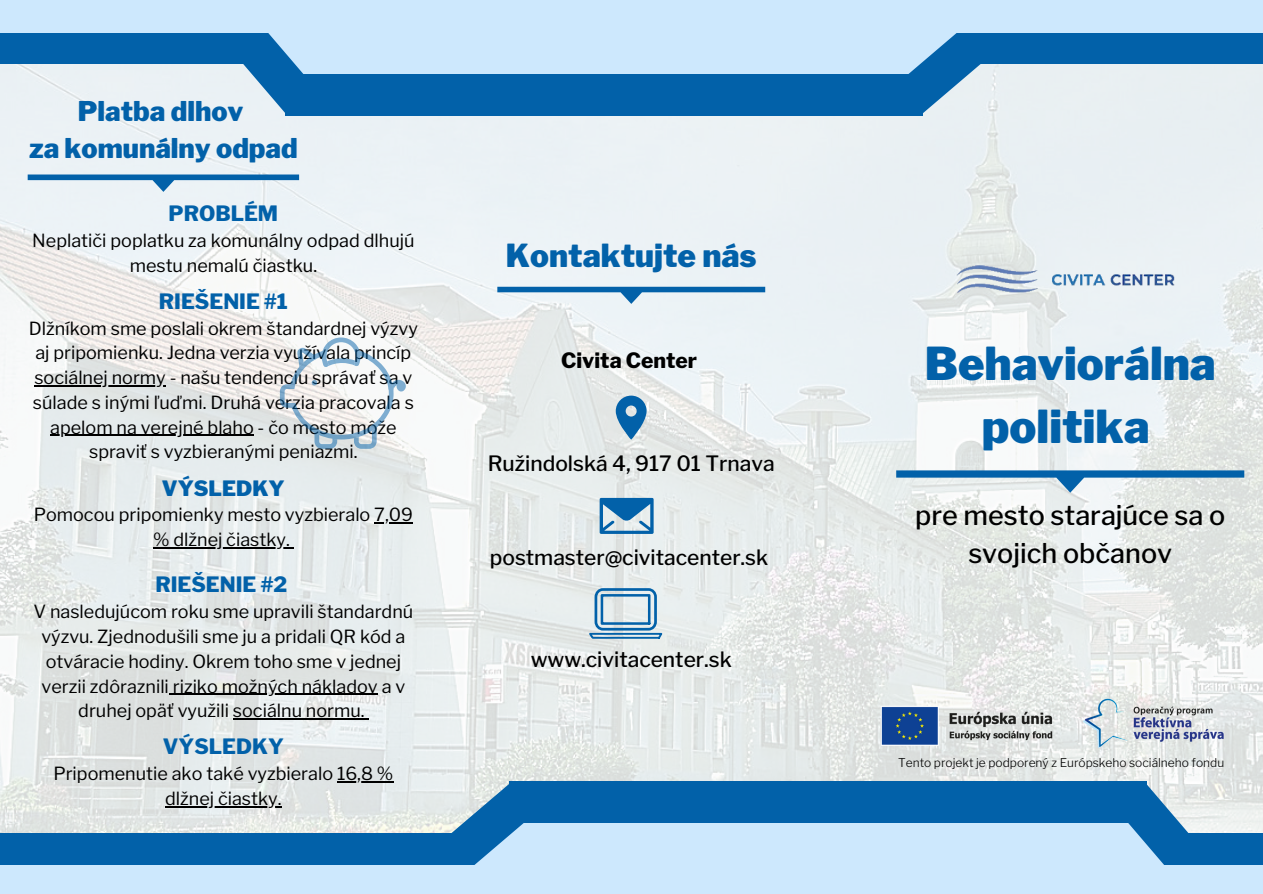
<style>
.page{position:relative;width:1263px;height:894px;background:#fff}
.page>*{position:absolute;margin:0;border:0;box-sizing:border-box;transform-origin:0 0}
.t1{font:900 45px/63px "Libre Franklin";color:#0261a9;text-align:center}
.t2{font:900 31.5px "Libre Franklin";color:#0261a9}
.t3{font:500 27px/37px "Libre Franklin";color:#000;text-align:center}
.t4{font:900 27px/37px "Libre Franklin";color:#0261a9;text-align:center}
.t5{font:500 21px "Libre Franklin";color:#000}
.t6{font:800 21px "Libre Franklin";color:#0261a9}
.t7{font:800 21px "Libre Franklin";color:#000}
.t8{font:900 21px "Libre Franklin";color:#0261a9}
.t9{font:18px/24.8px "Libre Franklin";color:#000;text-align:center}
.t10{font:300 12px "Libre Franklin";color:#000}
</style>
<div class="page">
<img style="left:0;top:64px;width:1263px;height:769px">
<img style="left:858px;top:695px;width:244px;height:61px">
<img style="left:1039px;top:695px;width:223px;height:56px">
<img style="left:951px;top:259px;width:236px;height:45px">
<svg style="left:616px;top:395px;width:31px;height:44px"></svg>
<svg style="left:896px;top:470px;width:348px;height:22px;background:#95bad3"></svg>
<svg style="left:497px;top:287px;width:268px;height:17px;background:#9cc1db"></svg>
<svg style="left:600px;top:497px;width:54px;height:36px;background:#619bc4"></svg>
<svg style="left:589px;top:588px;width:73px;height:50px;background:#a1c1d6"></svg>
<svg style="left:28px;top:174px;width:271px;height:18px;background:#9cc0db"></svg>
<hr style="left:34px;top:385px;width:132px;height:1px;background:#000">
<hr style="left:50px;top:434px;width:204px;height:2px;background:#000">
<hr style="left:374px;top:522px;width:39px;height:1px;background:#000">
<hr style="left:153px;top:547px;width:137px;height:1px;background:#000">
<hr style="left:169px;top:693px;width:209px;height:1px;background:#000">
<hr style="left:233px;top:718px;width:132px;height:1px;background:#000">
<hr style="left:337px;top:781px;width:56px;height:1px;background:#000">
<hr style="left:165px;top:806px;width:117px;height:1px;background:#000">
<svg style="left:280px;top:337px;width:126px;height:111px"></svg>
<div style="left:0;top:25px;width:286px;height:39px;background:#0261a9"></div>
<div style="left:286px;top:6px;width:636px;height:83px;background:#cde8fd"></div>
<div style="left:286px;top:75px;width:637px;height:41px;background:#0261a9"></div>
<div style="left:967px;top:25px;width:296px;height:39px;background:#0261a9"></div>
<svg style="left:897px;top:32px;width:192px;height:82px"></svg>
<svg style="left:145px;top:32px;width:172px;height:84px"></svg>
<div style="left:509px;top:801px;width:641px;height:84px;background:#cde8fd"></div>
<div style="left:509px;top:781px;width:637px;height:41px;background:#0261a9"></div>
<div style="left:0;top:833px;width:465px;height:39px;background:#0261a9"></div>
<svg style="left:342px;top:783px;width:193px;height:82px"></svg>
<svg style="left:1114px;top:781px;width:149px;height:84px"></svg>
<div style="left:0;top:865px;width:1263px;height:28px;background:#cde8fd"></div>
<div style="left:0;top:0;width:1263px;height:32px;background:#cde8fd"></div>
<h3 class="t4" style="left:29px;top:92px;width:270px">Platba dlhov<br>za komunálny odpad</h3>
<p class="t6" style="left:169px;top:200px;width:111px">PROBLÉM</p>
<p class="t9" style="left:32px;top:228px;width:384px">Neplatiči poplatku za komunálny odpad dlhujú mestu nemalú čiastku.</p>
<p class="t6" style="left:159px;top:288px;width:130px">RIEŠENIE #1</p>
<p class="t9" style="left:29px;top:315px;width:390px">Dlžníkom sme poslali okrem štandardnej výzvy aj pripomienku. Jedna verzia využívala princíp sociálnej normy - našu tendenciu správať sa v súlade s inými ľuďmi. Druhá verzia pracovala s apelom na verejné blaho - čo mesto môže spraviť s vyzbieranými peniazmi.</p>
<p class="t8" style="left:162px;top:475px;width:124px">VÝSLEDKY</p>
<p class="t9" style="left:34px;top:502px;width:381px">Pomocou pripomienky mesto vyzbieralo 7,09 % dlžnej čiastky.</p>
<p class="t6" style="left:155px;top:572px;width:133px">RIEŠENIE #2</p>
<p class="t9" style="left:33px;top:599px;width:381px">V nasledujúcom roku sme upravili štandardnú výzvu. Zjednodušili sme ju a pridali QR kód a otváracie hodiny. Okrem toho sme v jednej verzii zdôraznili riziko možných nákladov a v druhej opäť využili sociálnu normu.</p>
<p class="t6" style="left:163px;top:734px;width:122px">VÝSLEDKY</p>
<p class="t9" style="left:53px;top:761px;width:342px">Pripomenutie ako také vyzbieralo 16,8 % dlžnej čiastky.</p>
<h2 class="t2" style="left:506px;top:236px;width:252px">Kontaktujte nás</h2>
<p class="t7" style="left:561px;top:347px;width:137px">Civita Center</p>
<p class="t5" style="left:488px;top:450px;width:288px">Ružindolská 4, 917 01 Trnava</p>
<p class="t5" style="left:490px;top:544px;width:280px">postmaster@civitacenter.sk</p>
<p class="t5" style="left:531px;top:646px;width:203px">www.civitacenter.sk</p>
<h1 class="t1" style="left:925px;top:332px;width:292px">Behaviorálna politika</h1>
<h3 class="t3" style="left:915px;top:497px;width:311px">pre mesto starajúce sa o svojich občanov</h3>
<p class="t10" style="left:898px;top:755px;width:328px">Tento projekt je podporený z Európskeho sociálneho fondu</p>
</div>
